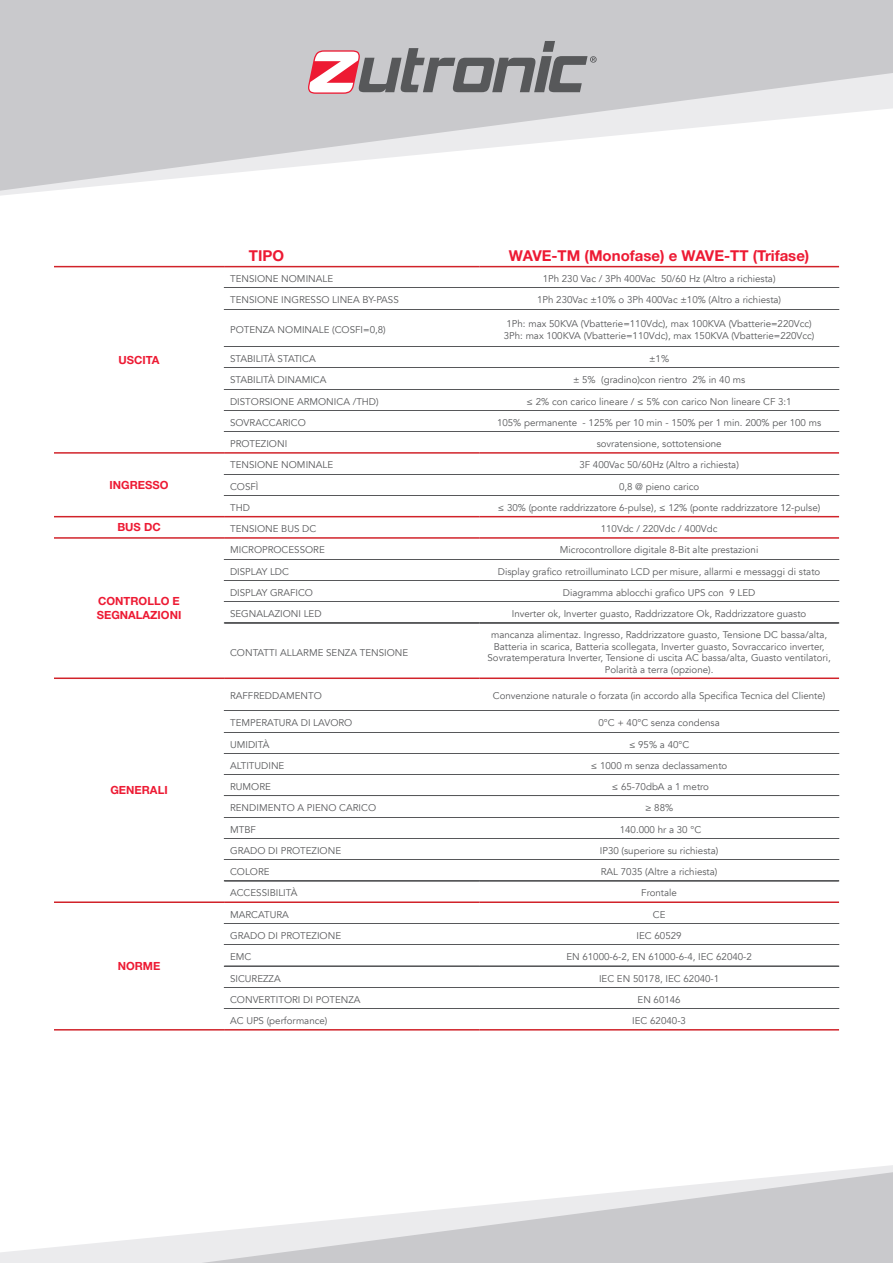
<style>
.page{position:relative;width:893px;height:1263px;background:#fff}
.page>*{position:absolute;margin:0;border:0;box-sizing:border-box;transform-origin:0 0}
.t1{font:700 15px "Helvetica Neue LT Std";color:#ed1a33}
.t2{font:700 11.25px "Helvetica Neue LT Std";color:#ed1a33}
.t3{font:9.75px/11.7px "Avenir";color:#57585a;text-align:center}
</style>
<div class="page">
<svg style="left:0;top:1165px;width:893px;height:98px"></svg>
<svg style="left:201px;top:1172px;width:692px;height:91px"></svg>
<svg style="left:0;top:0;width:893px;height:191px;fill:#c9c9cc"></svg>
<svg style="left:308px;top:41px;width:289px;height:53px;background:#aba1a4"></svg>
<svg style="left:224px;top:309px;width:615px;height:1px"></svg>
<svg style="left:224px;top:346px;width:615px;height:1px"></svg>
<svg style="left:224px;top:389px;width:615px;height:1px"></svg>
<svg style="left:224px;top:410px;width:615px;height:1px"></svg>
<svg style="left:224px;top:431px;width:615px;height:1px"></svg>
<svg style="left:224px;top:474px;width:615px;height:1px"></svg>
<svg style="left:224px;top:495px;width:615px;height:1px"></svg>
<svg style="left:224px;top:559px;width:615px;height:1px"></svg>
<svg style="left:224px;top:580px;width:615px;height:1px"></svg>
<svg style="left:224px;top:623px;width:615px;height:1px"></svg>
<svg style="left:224px;top:732px;width:615px;height:1px"></svg>
<svg style="left:224px;top:753px;width:615px;height:1px"></svg>
<svg style="left:224px;top:774px;width:615px;height:1px"></svg>
<svg style="left:224px;top:817px;width:615px;height:1px"></svg>
<svg style="left:224px;top:838px;width:615px;height:1px"></svg>
<svg style="left:224px;top:881px;width:615px;height:1px"></svg>
<svg style="left:224px;top:923px;width:615px;height:1px"></svg>
<svg style="left:224px;top:966px;width:615px;height:1px"></svg>
<svg style="left:224px;top:987px;width:615px;height:1px"></svg>
<svg style="left:224px;top:1008px;width:615px;height:1px"></svg>
<hr style="left:54px;top:266px;width:170px;height:1px;background:#d1232a">
<hr style="left:224px;top:266px;width:255px;height:1px;background:#d1232a">
<hr style="left:479px;top:266px;width:360px;height:1px;background:#d1232a">
<hr style="left:54px;top:452px;width:170px;height:2px;background:#d1232a">
<hr style="left:224px;top:452px;width:255px;height:2px;background:#d1232a">
<hr style="left:479px;top:452px;width:360px;height:2px;background:#d1232a">
<hr style="left:54px;top:516px;width:170px;height:1px;background:#d1232a">
<hr style="left:224px;top:516px;width:255px;height:1px;background:#d1232a">
<hr style="left:479px;top:516px;width:360px;height:1px;background:#d1232a">
<hr style="left:54px;top:537px;width:170px;height:2px;background:#d1232a">
<hr style="left:224px;top:537px;width:255px;height:2px;background:#d1232a">
<hr style="left:479px;top:537px;width:360px;height:2px;background:#d1232a">
<hr style="left:54px;top:677px;width:170px;height:2px;background:#d1232a">
<hr style="left:224px;top:677px;width:255px;height:2px;background:#d1232a">
<hr style="left:479px;top:677px;width:360px;height:2px;background:#d1232a">
<hr style="left:54px;top:901px;width:170px;height:2px;background:#d1232a">
<hr style="left:224px;top:901px;width:255px;height:2px;background:#d1232a">
<hr style="left:479px;top:901px;width:360px;height:2px;background:#d1232a">
<hr style="left:54px;top:1029px;width:170px;height:1px;background:#d1232a">
<hr style="left:224px;top:1029px;width:255px;height:1px;background:#d1232a">
<hr style="left:479px;top:1029px;width:360px;height:1px;background:#d1232a">
<p class="t1" style="left:249px;top:247px;width:37px">TIPO</p>
<p class="t1" style="left:509px;top:247px;width:302px">WAVE-TM (Monofase) e WAVE-TT (Trifase)</p>
<p class="t2" style="left:119px;top:353px;width:43px">USCITA</p>
<p class="t2" style="left:110px;top:478px;width:60px">INGRESSO</p>
<p class="t3" style="left:230px;top:273px;width:105px">TENSIONE NOMINALE</p>
<p class="t3" style="left:543px;top:273px;width:234px">1Ph 230 Vac / 3Ph 400Vac 50/60 Hz (Altro a richiesta)</p>
<p class="t3" style="left:230px;top:294px;width:170px">TENSIONE INGRESSO LINEA BY-PASS</p>
<p class="t3" style="left:537px;top:294px;width:246px">1Ph 230Vac ±10% o 3Ph 400Vac ±10% (Altro a richiesta)</p>
<p class="t3" style="left:230px;top:324px;width:157px">POTENZA NOMINALE (COSFI=0,8)</p>
<p class="t3" style="left:506px;top:318px;width:307px">1Ph: max 50KVA (Vbatterie=110Vdc), max 100KVA (Vbatterie=220Vcc)</p>
<p class="t3" style="left:504px;top:330px;width:312px">3Ph: max 100KVA (Vbatterie=110Vdc), max 150KVA (Vbatterie=220Vcc)</p>
<p class="t3" style="left:230px;top:353px;width:87px">STABILITÀ STATICA</p>
<p class="t3" style="left:649px;top:353px;width:22px">±1%</p>
<p class="t3" style="left:230px;top:374px;width:98px">STABILITÀ DINAMICA</p>
<p class="t3" style="left:573px;top:374px;width:174px">± 5% (gradino)con rientro 2% in 40 ms</p>
<p class="t3" style="left:230px;top:396px;width:150px">DISTORSIONE ARMONICA /THD)</p>
<p class="t3" style="left:527px;top:396px;width:267px">≤ 2% con carico lineare / ≤ 5% con carico Non lineare CF 3:1</p>
<p class="t3" style="left:230px;top:417px;width:77px">SOVRACCARICO</p>
<p class="t3" style="left:497px;top:417px;width:326px">105% permanente - 125% per 10 min - 150% per 1 min. 200% per 100 ms</p>
<p class="t3" style="left:230px;top:438px;width:59px">PROTEZIONI</p>
<p class="t3" style="left:597px;top:438px;width:126px">sovratensione, sottotensione</p>
<p class="t3" style="left:230px;top:459px;width:105px">TENSIONE NOMINALE</p>
<p class="t3" style="left:579px;top:459px;width:161px">3F 400Vac 50/60Hz (Altro a richiesta)</p>
<p class="t3" style="left:230px;top:481px;width:30px">COSFÌ</p>
<p class="t3" style="left:619px;top:481px;width:82px">0,8 @ pieno carico</p>
<p class="t3" style="left:230px;top:502px;width:21px">THD</p>
<p class="t3" style="left:498px;top:502px;width:324px">≤ 30% (ponte raddrizzatore 6-pulse), ≤ 12% (ponte raddrizzatore 12-pulse)</p>
<p class="t2" style="left:117px;top:520px;width:45px">BUS DC</p>
<p class="t3" style="left:230px;top:523px;width:88px">TENSIONE BUS DC</p>
<p class="t3" style="left:601px;top:523px;width:118px">110Vdc / 220Vdc / 400Vdc</p>
<p class="t2" style="left:98px;top:594px;width:83px">CONTROLLO E</p>
<p class="t2" style="left:97px;top:608px;width:86px">SEGNALAZIONI</p>
<p class="t2" style="left:110px;top:783px;width:59px">GENERALI</p>
<p class="t2" style="left:118px;top:959px;width:44px">NORME</p>
<p class="t3" style="left:230px;top:544px;width:96px">MICROPROCESSORE</p>
<p class="t3" style="left:560px;top:544px;width:200px">Microcontrollore digitale 8-Bit alte prestazioni</p>
<p class="t3" style="left:230px;top:566px;width:60px">DISPLAY LDC</p>
<p class="t3" style="left:498px;top:566px;width:324px">Display grafico retroilluminato LCD per misure, allarmi e messaggi di stato</p>
<p class="t3" style="left:230px;top:587px;width:85px">DISPLAY GRAFICO</p>
<p class="t3" style="left:563px;top:587px;width:194px">Diagramma ablocchi grafico UPS con 9 LED</p>
<p class="t3" style="left:230px;top:608px;width:93px">SEGNALAZIONI LED</p>
<p class="t3" style="left:512px;top:608px;width:296px">Inverter ok, Inverter guasto, Raddrizzatore Ok, Raddrizzatore guasto</p>
<p class="t3" style="left:230px;top:646px;width:180px">CONTATTI ALLARME SENZA TENSIONE</p>
<p class="t3" style="left:487px;top:629px;width:345px">mancanza alimentaz. Ingresso, Raddrizzatore guasto, Tensione DC bassa/alta, Batteria in scarica, Batteria scollegata, Inverter guasto, Sovraccarico inverter, Sovratemperatura Inverter, Tensione di uscita AC bassa/alta, Guasto ventilatori, Polarità a terra (opzione).</p>
<p class="t3" style="left:230px;top:690px;width:93px">RAFFREDDAMENTO</p>
<p class="t3" style="left:493px;top:690px;width:334px">Convenzione naturale o forzata (in accordo alla Specifica Tecnica del Cliente)</p>
<p class="t3" style="left:230px;top:717px;width:124px">TEMPERATURA DI LAVORO</p>
<p class="t3" style="left:598px;top:717px;width:123px">0°C + 40°C senza condensa</p>
<p class="t3" style="left:230px;top:739px;width:41px">UMIDITÀ</p>
<p class="t3" style="left:629px;top:739px;width:62px">≤ 95% a 40°C</p>
<p class="t3" style="left:230px;top:760px;width:56px">ALTITUDINE</p>
<p class="t3" style="left:591px;top:760px;width:138px">≤ 1000 m senza declassamento</p>
<p class="t3" style="left:230px;top:781px;width:42px">RUMORE</p>
<p class="t3" style="left:612px;top:781px;width:99px">≤ 65-70dbA a 1 metro</p>
<p class="t3" style="left:230px;top:802px;width:148px">RENDIMENTO A PIENO CARICO</p>
<p class="t3" style="left:645px;top:802px;width:30px">≥ 88%</p>
<p class="t3" style="left:230px;top:824px;width:27px">MTBF</p>
<p class="t3" style="left:620px;top:824px;width:83px">140.000 hr a 30 °C</p>
<p class="t3" style="left:230px;top:845px;width:113px">GRADO DI PROTEZIONE</p>
<p class="t3" style="left:600px;top:845px;width:120px">IP30 (superiore su richiesta)</p>
<p class="t3" style="left:230px;top:866px;width:41px">COLORE</p>
<p class="t3" style="left:601px;top:866px;width:118px">RAL 7035 (Altre a richiesta)</p>
<p class="t3" style="left:230px;top:887px;width:69px">ACCESSIBILITÀ</p>
<p class="t3" style="left:641px;top:887px;width:37px">Frontale</p>
<p class="t3" style="left:230px;top:909px;width:60px">MARCATURA</p>
<p class="t3" style="left:653px;top:909px;width:14px">CE</p>
<p class="t3" style="left:230px;top:930px;width:113px">GRADO DI PROTEZIONE</p>
<p class="t3" style="left:637px;top:930px;width:47px">IEC 60529</p>
<p class="t3" style="left:230px;top:951px;width:23px">EMC</p>
<p class="t3" style="left:566px;top:951px;width:187px">EN 61000-6-2, EN 61000-6-4, IEC 62040-2</p>
<p class="t3" style="left:230px;top:972px;width:52px">SICUREZZA</p>
<p class="t3" style="left:599px;top:972px;width:122px">IEC EN 50178, IEC 62040-1</p>
<p class="t3" style="left:230px;top:994px;width:132px">CONVERTITORI DI POTENZA</p>
<p class="t3" style="left:637px;top:994px;width:45px">EN 60146</p>
<p class="t3" style="left:230px;top:1015px;width:99px">AC UPS (performance)</p>
<p class="t3" style="left:632px;top:1015px;width:55px">IEC 62040-3</p>
</div>
